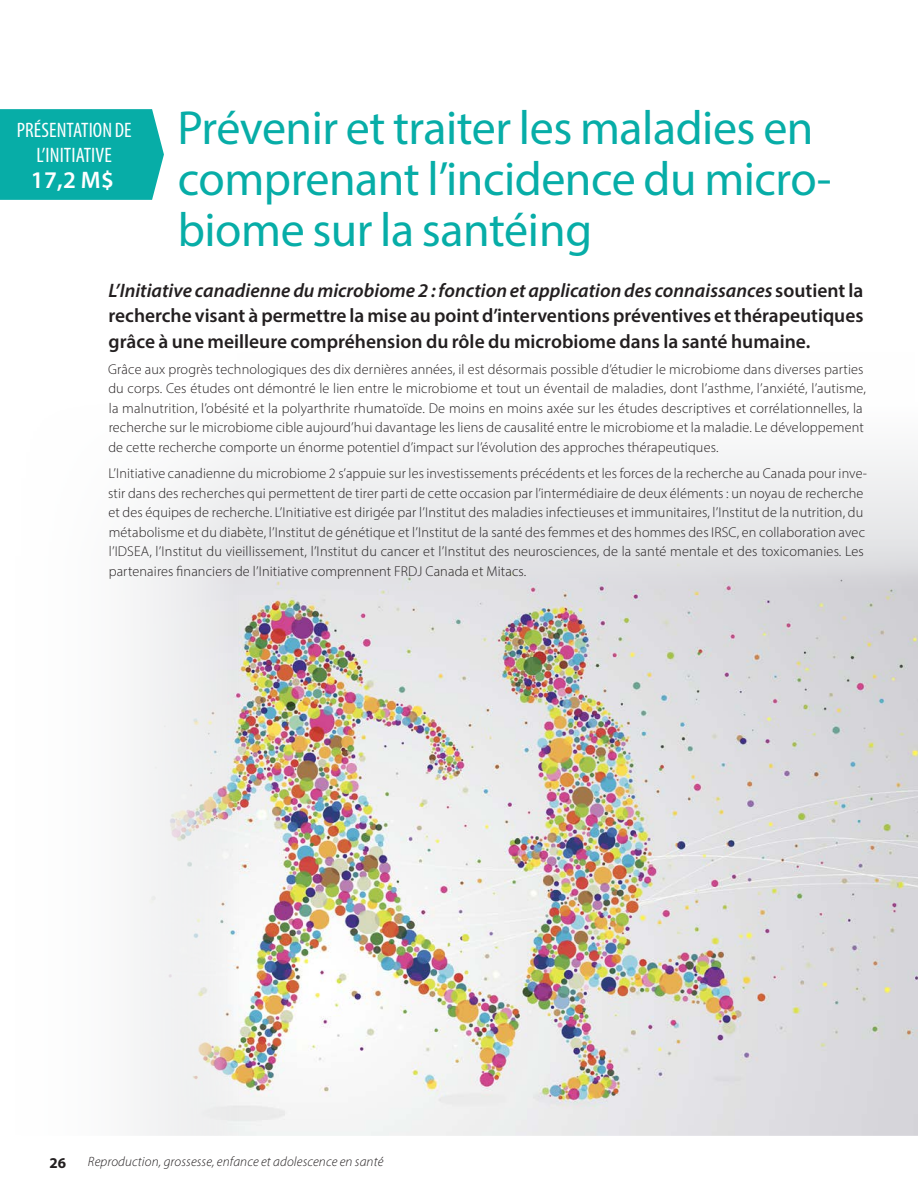
<style>
.page{position:relative;width:918px;height:1188px;background:#fff}
.page>*{position:absolute;margin:0;border:0;box-sizing:border-box;transform-origin:0 0}
.Lvl_2_Heading{font:48px/51px "Myriad Pro";letter-spacing:-.01em;color:#07ada7}
.Map_text_box{font:600 24px "Myriad Pro";color:#fff}
.Map_text_box-2{font:condensed 21px/25.5px "Myriad Pro";letter-spacing:.005em;color:#fff;text-align:center}
.body_text{font:600 19.5px/25.5px "Myriad Pro";color:#231f20;text-align:justify}
.t1{font:700 15px "Myriad Pro";color:#231f20}
.body_text-2{font:300 14.25px/19.5px "Myriad Pro";letter-spacing:.01em;color:#231f20}
.t2{font:italic 300 13.5px "Myriad Pro";letter-spacing:.01em;color:#231f20}
.s1{font-style:italic}
</style>
<div class="page">
<div style="left:0;top:351px;width:918px;height:784px;background:linear-gradient(to right,#fbfbfb,#f5f5f6)"></div>
<img style="left:112px;top:520px;width:806px;height:615px">
<div style="left:0;top:109px;width:164px;height:91px;background:#07ada7"></div>
<p class="Lvl_2_Heading" style="left:177px;top:102px;width:656px">Prévenir et traiter les maladies en comprenant l’incidence du micro&shy;biome sur la santéing</p>
<p class="body_text" style="left:108px;top:277px;width:757px"><span class="s1">L’Initiative canadienne du microbiome 2 : fonction et application des connaissances</span> soutient la recherche visant à permettre la mise au point d’interventions préventives et thérapeutiques grâce à une meilleure compréhension du rôle du microbiome dans la santé humaine.</p>
<p class="body_text-2" style="left:108px;top:359px;width:759px">Grâce aux progrès technologiques des dix dernières années, il est désormais possible d’étudier le microbiome dans diverses parties du corps. Ces études ont démontré le lien entre le microbiome et tout un éventail de maladies, dont l’asthme, l’anxiété, l’autisme, la malnutrition, l’obésité et la polyarthrite rhumatoïde. De moins en moins axée sur les études descriptives et corrélationnelles, la recherche sur le microbiome cible aujourd’hui davantage les liens de causalité entre le microbiome et la maladie. Le développement de cette recherche comporte un énorme potentiel d’impact sur l’évolution des approches thérapeutiques.</p>
<p class="body_text-2" style="left:108px;top:463px;width:760px">L’Initiative canadienne du microbiome 2 s’appuie sur les investissements précédents et les forces de la recherche au Canada pour inve&shy;stir dans des recherches qui permettent de tirer parti de cette occasion par l’intermédiaire de deux éléments : un noyau de recherche et des équipes de recherche. L’Initiative est dirigée par l’Institut des maladies infectieuses et immunitaires, l’Institut de la nutrition, du métabolisme et du diabète, l’Institut de génétique et l’Institut de la santé des femmes et des hommes des IRSC, en collaboration avec l’IDSEA, l’Institut du vieillissement, l’Institut du cancer et l’Institut des neurosciences, de la santé mentale et des toxicomanies. Les partenaires financiers de l’Initiative comprennent FRDJ Canada et Mitacs.</p>
<p class="Map_text_box-2" style="left:17px;top:117px;width:116px">PRÉSENTATION DE<br>L’INITIATIVE</p>
<p class="Map_text_box" style="left:31px;top:165px;width:85px">17,2 M$</p>
<p class="t1" style="left:50px;top:1153px;width:18px">26</p>
<p class="t2" style="left:88px;top:1153px;width:297px">Reproduction, grossesse, enfance et adolescence en santé</p>
</div>
